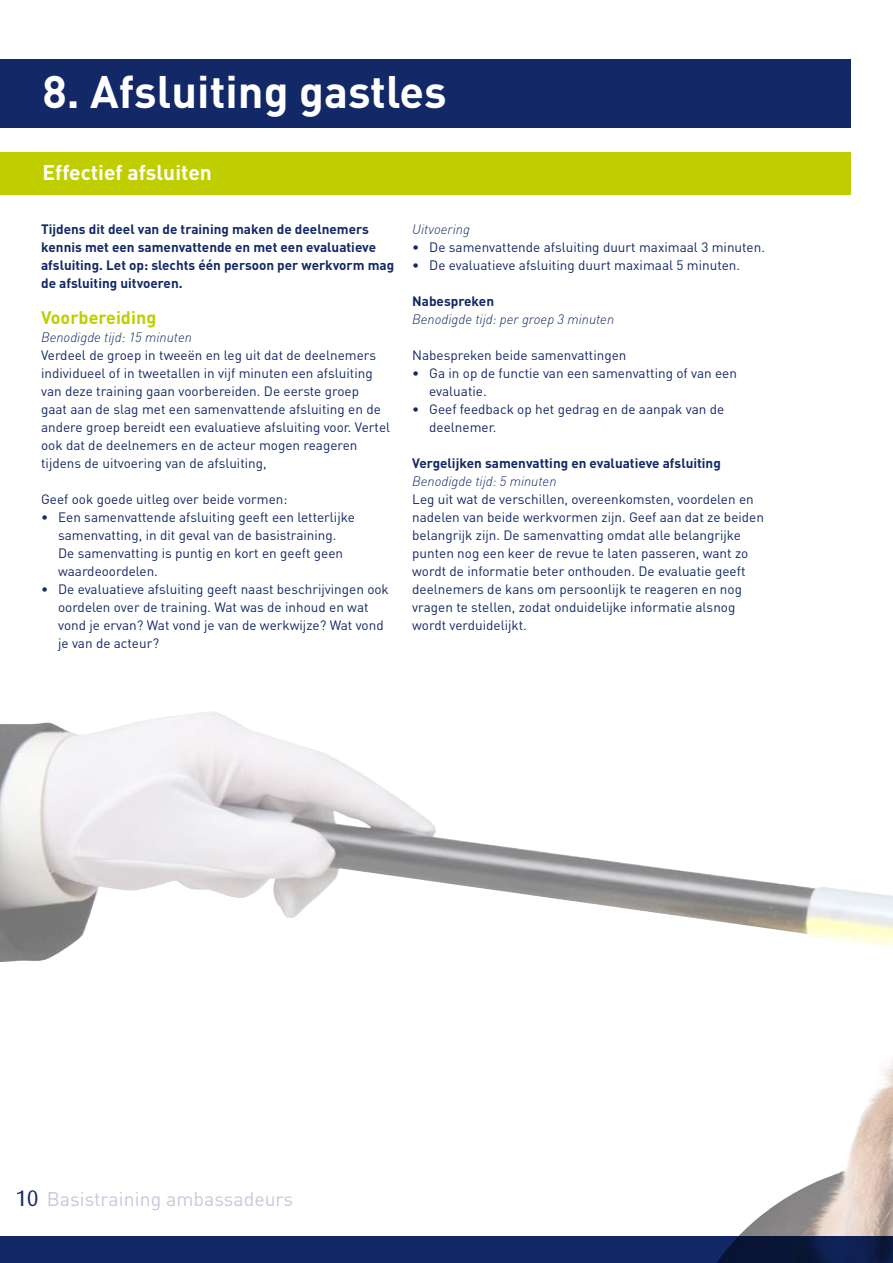
<style>
.page{position:relative;width:893px;height:1263px;background:#fff}
.page>*{position:absolute;margin:0;border:0;box-sizing:border-box;transform-origin:0 0}
.t1{font:700 45px "DIN";color:#fff}
.t2{font:700 21px "DIN";color:#fff}
.t3{font:19.5px "DIN";color:#c8c8dd}
.t4{font:700 18px "DIN";color:#c0ce00}
.t5{font:13.5px/18px "DIN";color:#122867}
.t6{font:700 13.5px/18px "DIN";color:#122867}
.t7{font:italic 300 13.5px "DIN";color:#122867}
.s1{font-family:"Dax";font-size:22.5px;color:#122867}
</style>
<div class="page">
<div style="left:0;top:60px;width:850px;height:68px;background:#122867"></div>
<div style="left:0;top:152px;width:850px;height:43px;background:#c0ce00"></div>
<img style="left:0;top:711px;width:893px;height:251px">
<img style="left:739px;top:1062px;width:154px;height:174px">
<svg style="left:0;top:1236px;width:892px;height:27px;background:#10255f"></svg>
<svg style="left:892px;top:1236px;width:1px;height:27px"></svg>
<h1 class="t1" style="left:43px;top:62px;width:406px">8. Afsluiting gastles</h1>
<h2 class="t2" style="left:43px;top:159px;width:171px">Effectief afsluiten</h2>
<p class="t6" style="left:41px;top:220px;width:355px">Tijdens dit deel van de training maken de deelnemers kennis met een samenvattende en met een evaluatieve afsluiting. Let op: slechts één persoon per werkvorm mag de afsluiting uitvoeren.</p>
<h3 class="t4" style="left:41px;top:306px;width:117px">Voorbereiding</h3>
<p class="t7" style="left:41px;top:329px;width:152px">Benodigde tijd: 15 minuten</p>
<p class="t5" style="left:41px;top:346px;width:351px">Verdeel de groep in tweeën en leg uit dat de deelnemers individueel of in tweetallen in vijf minuten een afsluiting van deze training gaan voorbereiden. De eerste groep<br>gaat aan de slag met een samenvattende afsluiting en de andere groep bereidt een evaluatieve afsluiting voor. Vertel ook dat de deelnemers en de acteur mogen reageren tijdens de uitvoering van de afsluiting,</p>
<p class="t5" style="left:41px;top:490px;width:248px">Geef ook goede uitleg over beide vormen:</p>
<p class="t5" style="left:58px;top:508px;width:298px;text-indent:-17px">• Een samenvattende afsluiting geeft een letterlijke samenvatting, in dit geval van de basistraining.<br>De samenvatting is puntig en kort en geeft geen waardeoordelen.</p>
<p class="t5" style="left:58px;top:580px;width:332px;text-indent:-17px">• De evaluatieve afsluiting geeft naast beschrijvingen ook oordelen over de training. Wat was de inhoud en wat vond je ervan? Wat vond je van de werkwijze? Wat vond je van de acteur?</p>
<p class="t7" style="left:412px;top:221px;width:59px">Uitvoering</p>
<p class="t5" style="left:412px;top:238px;width:354px">• De samenvattende afsluiting duurt maximaal 3 minuten.</p>
<p class="t5" style="left:412px;top:256px;width:329px">• De evaluatieve afsluiting duurt maximaal 5 minuten.</p>
<p class="t6" style="left:412px;top:291px;width:83px">Nabespreken</p>
<p class="t7" style="left:412px;top:311px;width:203px">Benodigde tijd: per groep 3 minuten</p>
<p class="t5" style="left:412px;top:346px;width:216px">Nabespreken beide samenvattingen</p>
<p class="t5" style="left:429px;top:364px;width:309px;text-indent:-17px">• Ga in op de functie van een samenvatting of van een evaluatie.</p>
<p class="t5" style="left:429px;top:400px;width:296px;text-indent:-17px">• Geef feedback op het gedrag en de aanpak van de deelnemer.</p>
<p class="t6" style="left:412px;top:453px;width:310px">Vergelijken samenvatting en evaluatieve afsluiting</p>
<p class="t7" style="left:412px;top:473px;width:146px">Benodigde tijd: 5 minuten</p>
<p class="t5" style="left:412px;top:490px;width:353px">Leg uit wat de verschillen, overeenkomsten, voordelen en nadelen van beide werkvormen zijn. Geef aan dat ze beiden belangrijk zijn. De samenvatting omdat alle belangrijke punten nog een keer de revue te laten passeren, want zo wordt de informatie beter onthouden. De evaluatie geeft deelnemers de kans om persoonlijk te reageren en nog vragen te stellen, zodat onduidelijke informatie alsnog wordt verduidelijkt.</p>
<h3 class="t3" style="left:15px;top:1187px;width:280px"><span class="s1">10</span> Basistraining ambassadeurs</h3>
</div>
